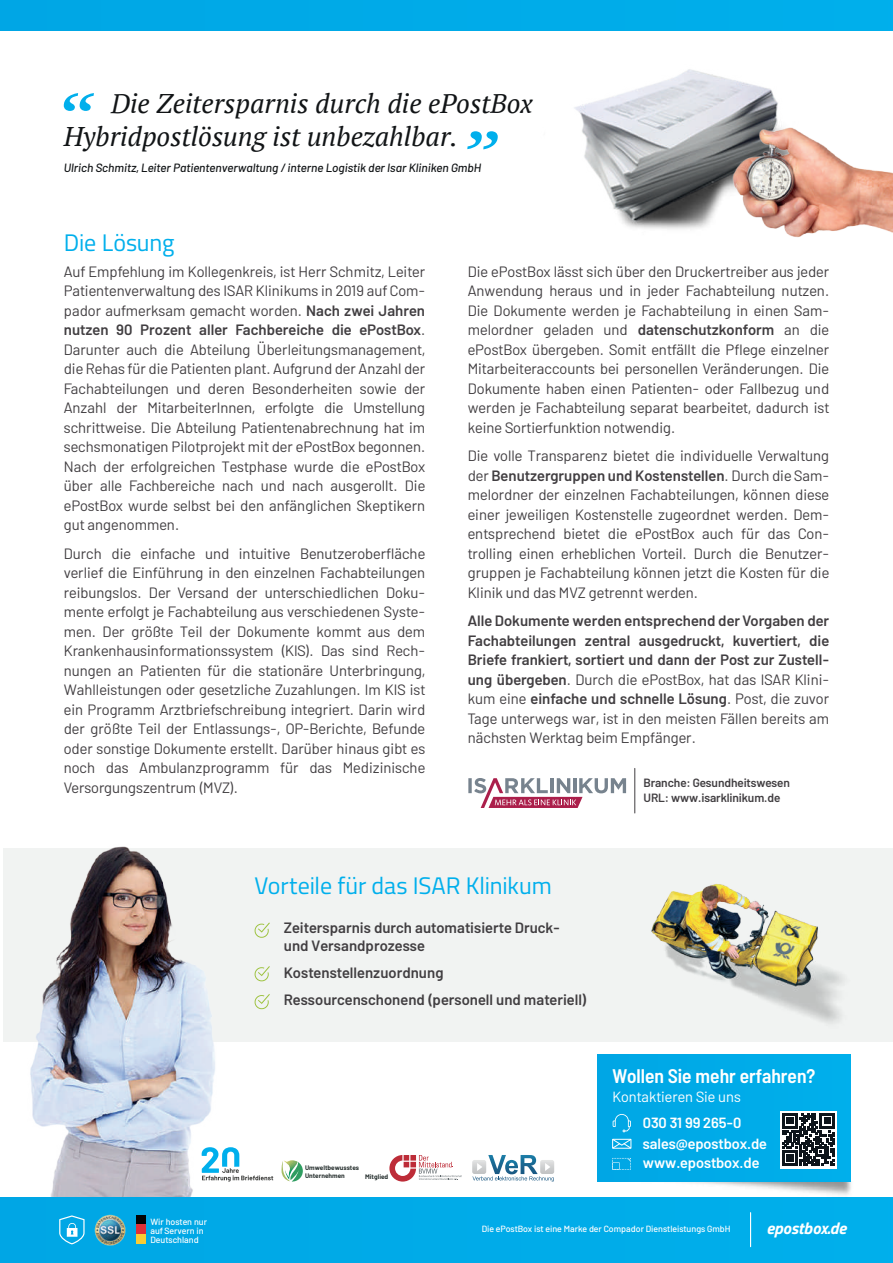
<style>
.page{position:relative;width:893px;height:1263px;background:#fff}
.page>*{position:absolute;margin:0;border:0;box-sizing:border-box;transform-origin:0 0}
.t1{font:italic 27px/32.4px "PT Serif";color:#111416}
.t2{font:24px "Titillium";letter-spacing:-.005em;color:#00afec}
.t3{font:600 semi-condensed 19.65px "Barlow";color:#fff}
.t4{font:italic 700 16.5px "Titillium";color:#fff}
.t5{font:15px/19.5px "Barlow";color:#413e41;text-align:justify}
.t6{font:600 15px/19.5px "Barlow";color:#413e41}
.t7{font:600 14.85px/20.4px "Barlow";letter-spacing:-.005em;color:#fff}
.t8{font:14.85px "Barlow";color:#fff}
.t9{font:italic 500 12px "Barlow";color:#111416}
.t10{font:600 12px/14.7px "Barlow";letter-spacing:-.01em;color:#413e41}
.t11{font:500 9px/9px "Barlow";color:#fff}
.t12{font:700 6.6px "Barlow";color:#293231}
.s1{font-weight:600}
.s2{font-weight:400}
</style>
<div class="page">
<div style="left:0;top:0;width:893px;height:31px;background:#00abe8"></div>
<svg style="left:64px;top:93px;width:30px;height:18px"></svg>
<svg style="left:467px;top:131px;width:31px;height:18px"></svg>
<div style="left:3px;top:848px;width:890px;height:193px;background:#f1f3f2"></div>
<svg style="left:255px;top:922px;width:15px;height:16px"></svg>
<svg style="left:255px;top:966px;width:15px;height:15px"></svg>
<svg style="left:255px;top:994px;width:15px;height:15px"></svg>
<img style="left:651px;top:884px;width:192px;height:139px">
<img style="left:574px;top:69px;width:202px;height:160px">
<hr style="left:634px;top:768px;width:1px;height:45px;background:#413e41">
<svg style="left:468px;top:778px;width:158px;height:30px"></svg>
<img style="left:4px;top:846px;width:226px;height:352px">
<img style="left:728px;top:101px;width:165px;height:137px">
<div style="left:0;top:1198px;width:893px;height:65px;background:#00abe8"></div>
<hr style="left:750px;top:1212px;width:1px;height:35px;background:#fff">
<img style="left:94px;top:1214px;width:32px;height:32px">
<div style="left:136px;top:1215px;width:9px;height:9px;background:#020305"></div>
<div style="left:136px;top:1224px;width:9px;height:10px;background:#df2f37"></div>
<div style="left:136px;top:1234px;width:9px;height:9px;background:#f9cc34"></div>
<svg style="left:59px;top:1215px;width:26px;height:29px"></svg>
<img style="left:622px;top:1182px;width:232px;height:16px">
<div style="left:598px;top:1054px;width:253px;height:128px;background:#00aae8"></div>
<svg style="left:780px;top:1111px;width:57px;height:57px"></svg>
<svg style="left:783px;top:1114px;width:51px;height:51px;background:#50555a"></svg>
<svg style="left:612px;top:1141px;width:19px;height:8px"></svg>
<div style="left:612px;top:1139px;width:19px;height:9px;border:1px solid #fff"></div>
<svg style="left:613px;top:1114px;width:18px;height:18px"></svg>
<svg style="left:612px;top:1158px;width:19px;height:12px"></svg>
<svg style="left:202px;top:1147px;width:71px;height:35px"></svg>
<svg style="left:281px;top:1160px;width:22px;height:22px"></svg>
<svg style="left:472px;top:1155px;width:82px;height:26px"></svg>
<svg style="left:389px;top:1155px;width:73px;height:26px"></svg>
<h1 class="t1" style="left:64px;top:88px;width:470px;text-indent:47px">Die Zeitersparnis durch die ePostBox<br>Hybridpostlösung ist unbezahlbar.</h1>
<p class="t9" style="left:64px;top:159px;width:419px">Ulrich Schmitz, Leiter Patientenverwaltung / interne Logistik der Isar Kliniken GmbH</p>
<h2 class="t2" style="left:64px;top:225px;width:112px">Die Lösung</h2>
<p class="t5" style="left:64px;top:260px;width:363px">Auf Empfehlung im Kollegenkreis, ist Herr Schmitz, Leiter Patientenverwaltung des ISAR Klinikums in 2019 auf Com&shy;pador aufmerksam gemacht worden. <span class="s1">Nach zwei Jahren nutzen 90 Prozent aller Fachbereiche die ePostBox</span>.<br>Darunter auch die Abteilung Überleitungsmanagement, die Rehas für die Patienten plant. Aufgrund der Anzahl der Fachabteilungen und deren Besonderheiten sowie der Anzahl der MitarbeiterInnen, erfolgte die Umstellung schrittweise. Die Abteilung Patientenabrechnung hat im sechsmonatigen Pilotprojekt mit der ePostBox begonnen.<br>Nach der erfolgreichen Testphase wurde die ePostBox über alle Fachbereiche nach und nach ausgerollt. Die ePostBox wurde selbst bei den anfänglichen Skeptikern gut angenommen.</p>
<p class="t5" style="left:64px;top:542px;width:363px">Durch die einfache und intuitive Benutzeroberfläche verlief die Einführung in den einzelnen Fachabteilungen reibungslos. Der Versand der unterschiedlichen Doku&shy;mente erfolgt je Fachabteilung aus verschiedenen Syste&shy;men. Der größte Teil der Dokumente kommt aus dem Krankenhausinformationssystem (KIS). Das sind Rech&shy;nungen an Patienten für die stationäre Unterbringung, Wahlleistungen oder gesetzliche Zuzahlungen. Im KIS ist ein Programm Arztbriefschreibung integriert. Darin wird der größte Teil der Entlassungs-, OP-Berichte, Befunde oder sonstige Dokumente erstellt. Darüber hinaus gibt es noch das Ambulanzprogramm für das Medizinische Versorgungszentrum (MVZ).</p>
<p class="t5" style="left:468px;top:260px;width:363px">Die ePostBox lässt sich über den Druckertreiber aus jeder Anwendung heraus und in jeder Fachabteilung nutzen.<br>Die Dokumente werden je Fachabteilung in einen Sam&shy;melordner geladen und <span class="s1">datenschutzkonform</span> an die ePostBox übergeben. Somit entfällt die Pflege einzelner Mitarbeiteraccounts bei personellen Veränderungen. Die Dokumente haben einen Patienten- oder Fallbezug und werden je Fachabteilung separat bearbeitet, dadurch ist keine Sortierfunktion notwendig.</p>
<p class="t5" style="left:468px;top:445px;width:363px">Die volle Transparenz bietet die individuelle Verwaltung der <span class="s1">Benutzergruppen und Kostenstellen</span>. Durch die Sam&shy;melordner der einzelnen Fachabteilungen, können diese einer jeweiligen Kostenstelle zugeordnet werden. Dem&shy;entsprechend bietet die ePostBox auch für das Con&shy;trolling einen erheblichen Vorteil. Durch die Benutzer&shy;gruppen je Fachabteilung können jetzt die Kosten für die Klinik und das MVZ getrennt werden.</p>
<p class="t6" style="left:468px;top:610px;width:363px;text-align:justify">Alle Dokumente werden entsprechend der Vorgaben der Fachabteilungen zentral ausgedruckt, kuvertiert, die Briefe frankiert, sortiert und dann der Post zur Zustell&shy;ung übergeben<span class="s2">. Durch die ePostBox, hat das ISAR Klini&shy;kum eine</span> einfache und schnelle Lösung<span class="s2">. Post, die zuvor Tage unterwegs war, ist in den meisten Fällen bereits am nächsten Werktag beim Empfänger.</span></p>
<p class="t10" style="left:644px;top:774px;width:148px">Branche: Gesundheitswesen<br>URL: www.isarklinikum.de</p>
<h2 class="t2" style="left:255px;top:867px;width:299px">Vorteile für das ISAR Klinikum</h2>
<p class="t6" style="left:284px;top:917px;width:278px;line-height:18px">Zeitersparnis durch automatisierte Druck&shy;und Versandprozesse</p>
<p class="t6" style="left:284px;top:958px;width:304px;line-height:27px">Kostenstellenzuordnung<br>Ressourcenschonend (personell und materiell)</p>
<h3 class="t3" style="left:612px;top:1061px;width:205px">Wollen Sie mehr erfahren?</h3>
<p class="t8" style="left:612px;top:1086px;width:130px">Kontaktieren Sie uns</p>
<p class="t7" style="left:643px;top:1112px;width:125px">030 31 99 265-0 sales@epostbox.de</p>
<p class="t12" style="left:305px;top:1162px;width:56px">Umweltbewusstes</p>
<p class="t7" style="left:643px;top:1151px;width:118px">www.epostbox.de</p>
<p class="t12" style="left:305px;top:1170px;width:41px">Unternehmen</p>
<p class="t12" style="left:365px;top:1172px;width:25px">Mitglied</p>
<p class="t11" style="left:150px;top:1216px;width:58px">Wir hosten nur auf Servern in<br>Deutschland</p>
<p class="t11" style="left:482px;top:1224px;width:250px">Die ePostBox ist eine Marke der Compador Dienstleistungs GmbH</p>
<p class="t4" style="left:766px;top:1215px;width:81px">epostbox.de</p>
</div>
